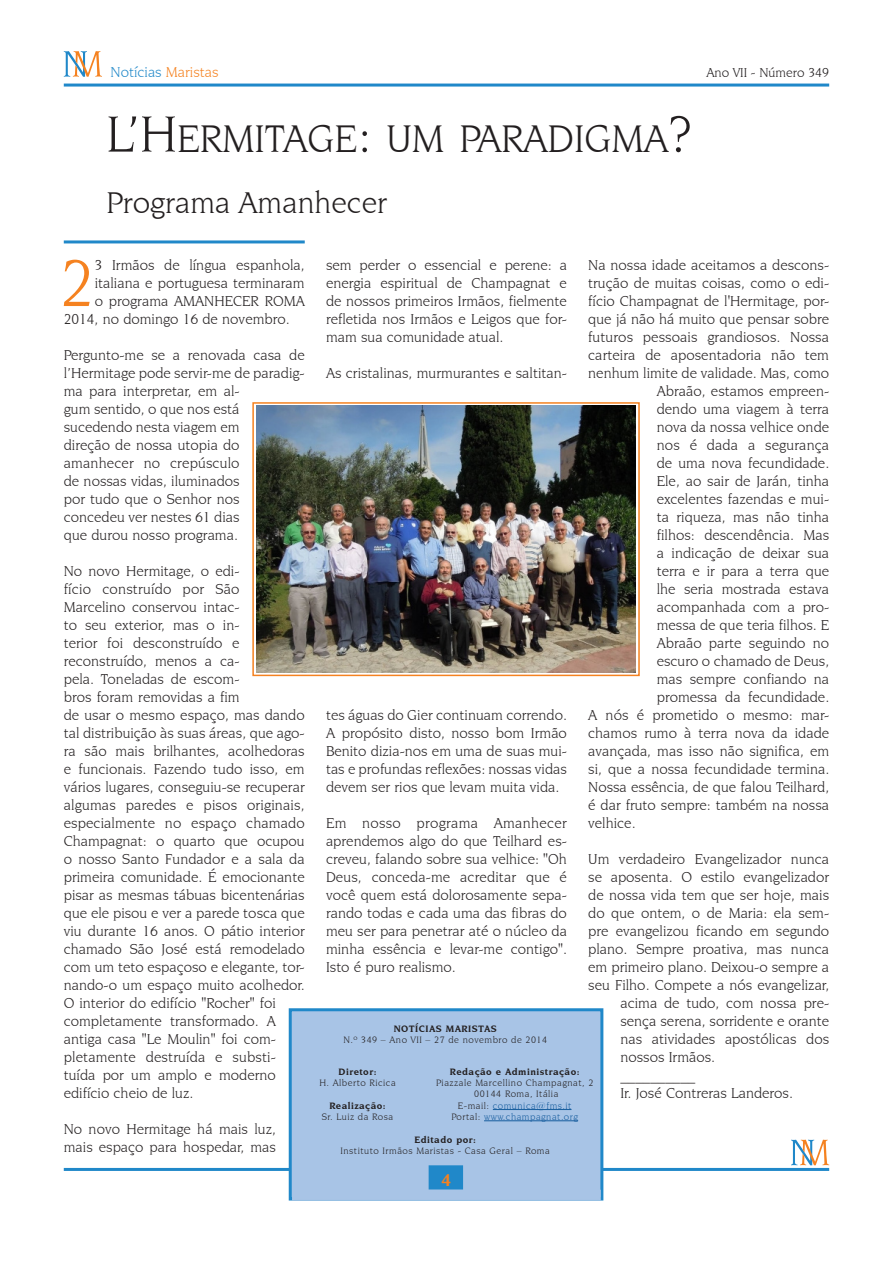
<style>
.page{position:relative;width:893px;height:1263px;background:#fff}
.page>*{position:absolute;margin:0;border:0;box-sizing:border-box;transform-origin:0 0}
.paragrafo4ComMaiuscu{font:70.2px "Novarese IT Cby BT";color:#f58220}
.Titolo{font:40.5px "Novarese IT Cby BT";color:#231f20}
.Sottotitolo{font:31.5px "Novarese IT Cby BT";color:#231f20}
.Normale{font:700 18px "Novarese IT Cby BT";color:#f58220}
.paragrafo4{font:15px/18px "Novarese IT Cby BT";color:#231f20}
.paragrafoSemDopo{font:15px "Novarese IT Cby BT";color:#231f20}
.paragrafo4ComMaiuscu-2{font:15px "Novarese IT Cby BT";color:#231f20}
.Normale-2{font:15px "Novarese IT Cby BT";color:#2088c9}
.Normale-3{font:13.5px "Novarese IT Cby BT";color:#231f20}
.Normale-4{font:9.75px "Novarese IT Cby BT";letter-spacing:.05em;color:#231f20}
.Normale-5{font:700 9.75px "Novarese IT Cby BT";letter-spacing:.05em;color:#231f20}
.Normale-6{font:9.75px "Novarese IT Cby BT";letter-spacing:.05em;color:#175d9e}
.s1{color:#f58220}
.s2{font-size:54px}
.s3{color:#231f20}
</style>
<div class="page">
<hr style="left:64px;top:84px;width:765px;height:3px;background:#2088c9">
<svg style="left:64px;top:51px;width:38px;height:26px"></svg>
<svg style="left:791px;top:1140px;width:38px;height:25px"></svg>
<hr style="left:64px;top:240px;width:241px;height:3px;background:#2088c9">
<hr style="left:64px;top:1168px;width:765px;height:3px;background:#2088c9">
<div style="left:289px;top:1008px;width:314px;height:192px;background:#a8c4e6;border:3px solid #2088c9"></div>
<div style="left:429px;top:1165px;width:34px;height:25px;background:#2088c9;border:3px solid #2088c9"></div>
<div style="left:292px;top:1190px;width:309px;height:10px;background:#a8c4e6"></div>
<hr style="left:493px;top:1109px;width:78px;height:1px;background:#175d9e">
<hr style="left:484px;top:1120px;width:94px;height:1px;background:#175d9e">
<img style="left:256px;top:406px;width:380px;height:266px">
<div style="left:252px;top:402px;width:388px;height:274px;border:2px solid #f58220"></div>
<p class="Normale-2" style="left:111px;top:63px;width:110px">Notícias <span class="s1">Maristas</span></p>
<p class="Normale-3" style="left:706px;top:64px;width:124px">Ano VII - Número 349</p>
<p class="Titolo" style="left:106px;top:114px;width:586px"><span class="s2">L’H</span>ERMITAGE<span class="s2">:</span> UM PARADIGMA<span class="s2">?</span></p>
<p class="Sottotitolo" style="left:106px;top:184px;width:282px">Programa Amanhecer</p>
<p class="paragrafo4ComMaiuscu" style="left:59px;top:241px;width:38px">2</p>
<p class="paragrafo4ComMaiuscu-2" style="left:95px;top:256px;width:211px">3 Irmãos de língua espanhola,</p>
<p class="paragrafo4ComMaiuscu-2" style="left:95px;top:274px;width:212px">italiana e portuguesa terminaram</p>
<p class="paragrafo4ComMaiuscu-2" style="left:95px;top:292px;width:212px">o programa AMANHECER ROMA</p>
<p class="paragrafo4ComMaiuscu-2" style="left:64px;top:310px;width:227px">2014, no domingo 16 de novembro.</p>
<p class="paragrafo4" style="left:64px;top:346px;width:242px">Pergunto-me se a renovada casa de l’Hermitage pode servir-me de paradig&shy;ma para interpretar, em al-<br>gum sentido, o que nos está sucedendo nesta viagem em<br>direção de nossa utopia do amanhecer no crepúsculo<br>de nossas vidas, iluminados<br>por tudo que o Senhor nos<br>concedeu ver nestes 61 dias<br>que durou nosso programa.</p>
<p class="paragrafo4" style="left:64px;top:562px;width:242px">No novo Hermitage, o edi-<br>fício construído por São<br>Marcelino conservou intac-<br>to seu exterior, mas o in-<br>terior foi desconstruído e reconstruído, menos a ca-<br>pela. Toneladas de escom-<br>bros foram removidas a fim<br>de usar o mesmo espaço, mas dando tal distribuição às suas áreas, que ago&shy;ra são mais brilhantes, acolhedoras e funcionais. Fazendo tudo isso, em vários lugares, conseguiu-se recuperar algumas paredes e pisos originais, especialmente no espaço chamado<br>Champagnat: o quarto que ocupou o nosso Santo Fundador e a sala da primeira comunidade. É emocionante pisar as mesmas tábuas bicentenárias que ele pisou e ver a parede tosca que viu durante 16 anos. O pátio interior chamado São José está remodelado com um teto espaçoso e elegante, tor&shy;nando-o um espaço muito acolhedor.<br>O interior do edifício "Rocher" foi completamente transformado. A antiga casa "Le Moulin" foi com&shy;pletamente destruída e substi&shy;tuída por um amplo e moderno edifício cheio de luz.</p>
<p class="paragrafo4" style="left:64px;top:1120px;width:214px">No novo Hermitage há mais luz, mais espaço para hospedar, mas</p>
<p class="paragrafo4" style="left:326px;top:256px;width:242px;text-align:justify">sem perder o essencial e perene: a energia espiritual de Champagnat e de nossos primeiros Irmãos, fielmente refletida nos Irmãos e Leigos que for&shy;mam sua comunidade atual.</p>
<p class="paragrafo4" style="left:326px;top:364px;width:242px">As cristalinas, murmurantes e saltitan-</p>
<p class="paragrafo4" style="left:588px;top:256px;width:242px">Na nossa idade aceitamos a descons-</p>
<p class="paragrafo4" style="left:588px;top:274px;width:242px">trução de muitas coisas, como o edi-</p>
<p class="paragrafo4" style="left:588px;top:292px;width:242px">fício Champagnat de l'Hermitage, por-</p>
<p class="paragrafo4" style="left:588px;top:310px;width:242px">que já não há muito que pensar sobre</p>
<p class="paragrafo4" style="left:588px;top:328px;width:242px">futuros pessoais grandiosos. Nossa</p>
<p class="paragrafo4" style="left:588px;top:346px;width:242px">carteira de aposentadoria não tem</p>
<p class="paragrafo4" style="left:588px;top:364px;width:242px">nenhum limite de validade. Mas, como</p>
<p class="paragrafo4" style="left:657px;top:382px;width:174px">Abraão, estamos empreen-</p>
<p class="paragrafo4" style="left:657px;top:400px;width:174px">dendo uma viagem à terra</p>
<p class="paragrafo4" style="left:657px;top:418px;width:174px">nova da nossa velhice onde</p>
<p class="paragrafo4" style="left:657px;top:436px;width:174px">nos é dada a segurança</p>
<p class="paragrafo4" style="left:657px;top:454px;width:174px">de uma nova fecundidade.</p>
<p class="paragrafo4" style="left:657px;top:472px;width:174px">Ele, ao sair de Jarán, tinha</p>
<p class="paragrafo4" style="left:657px;top:490px;width:174px">excelentes fazendas e mui-</p>
<p class="paragrafo4" style="left:657px;top:508px;width:174px">ta riqueza, mas não tinha</p>
<p class="paragrafo4" style="left:657px;top:526px;width:174px">filhos: descendência. Mas</p>
<p class="paragrafo4" style="left:657px;top:544px;width:174px">a indicação de deixar sua</p>
<p class="paragrafo4" style="left:657px;top:562px;width:174px">terra e ir para a terra que</p>
<p class="paragrafo4" style="left:657px;top:580px;width:174px">lhe seria mostrada estava</p>
<p class="paragrafo4" style="left:657px;top:598px;width:174px">acompanhada com a pro-</p>
<p class="paragrafo4" style="left:657px;top:616px;width:174px">messa de que teria filhos. E</p>
<p class="paragrafo4" style="left:657px;top:634px;width:174px">Abraão parte seguindo no</p>
<p class="paragrafo4" style="left:657px;top:652px;width:174px">escuro o chamado de Deus,</p>
<p class="paragrafo4" style="left:657px;top:670px;width:174px">mas sempre confiando na</p>
<p class="paragrafo4" style="left:657px;top:688px;width:174px">promessa da fecundidade.</p>
<p class="paragrafo4" style="left:588px;top:706px;width:242px">A nós é prometido o mesmo: mar-</p>
<p class="paragrafo4" style="left:588px;top:724px;width:242px">chamos rumo à terra nova da idade</p>
<p class="paragrafo4" style="left:588px;top:742px;width:242px">avançada, mas isso não significa, em</p>
<p class="paragrafo4" style="left:588px;top:760px;width:242px">si, que a nossa fecundidade termina.</p>
<p class="paragrafo4" style="left:588px;top:778px;width:242px">Nossa essência, de que falou Teilhard,</p>
<p class="paragrafo4" style="left:588px;top:796px;width:242px">é dar fruto sempre: também na nossa</p>
<p class="paragrafo4" style="left:588px;top:814px;width:49px">velhice.</p>
<p class="paragrafoSemDopo" style="left:588px;top:850px;width:242px">Um verdadeiro Evangelizador nunca</p>
<p class="paragrafoSemDopo" style="left:588px;top:868px;width:242px">se aposenta. O estilo evangelizador</p>
<p class="paragrafoSemDopo" style="left:588px;top:886px;width:242px">de nossa vida tem que ser hoje, mais</p>
<p class="paragrafoSemDopo" style="left:588px;top:904px;width:242px">do que ontem, o de Maria: ela sem-</p>
<p class="paragrafoSemDopo" style="left:588px;top:922px;width:242px">pre evangelizou ficando em segundo</p>
<p class="paragrafoSemDopo" style="left:588px;top:940px;width:242px">plano. Sempre proativa, mas nunca</p>
<p class="paragrafoSemDopo" style="left:588px;top:958px;width:242px">em primeiro plano. Deixou-o sempre a</p>
<p class="paragrafoSemDopo" style="left:588px;top:976px;width:242px">seu Filho. Compete a nós evangelizar,</p>
<p class="paragrafoSemDopo" style="left:620px;top:994px;width:210px">acima de tudo, com nossa pre-</p>
<p class="paragrafoSemDopo" style="left:620px;top:1012px;width:210px">sença serena, sorridente e orante</p>
<p class="paragrafoSemDopo" style="left:620px;top:1030px;width:210px">nas atividades apostólicas dos</p>
<p class="paragrafoSemDopo" style="left:620px;top:1048px;width:96px">nossos Irmãos.</p>
<p class="paragrafoSemDopo" style="left:620px;top:1066px;width:76px">__________</p>
<p class="paragrafoSemDopo" style="left:620px;top:1084px;width:174px">Ir. José Contreras Landeros.</p>
<p class="paragrafo4" style="left:326px;top:706px;width:242px;text-align:justify">tes águas do Gier continuam correndo.<br>A propósito disto, nosso bom Irmão Benito dizia-nos em uma de suas mui&shy;tas e profundas reflexões: nossas vidas devem ser rios que levam muita vida.</p>
<p class="paragrafo4" style="left:326px;top:814px;width:242px;text-align:justify">Em nosso programa Amanhecer aprendemos algo do que Teilhard es&shy;creveu, falando sobre sua velhice: "Oh Deus, conceda-me acreditar que é você quem está dolorosamente sepa&shy;rando todas e cada uma das fibras do meu ser para penetrar até o núcleo da minha essência e levar-me contigo".<br>Isto é puro realismo.</p>
<p class="Normale-5" style="left:394px;top:1023px;width:104px">NOTÍCIAS MARISTAS</p>
<p class="Normale-4" style="left:343px;top:1034px;width:205px">N.º 349 – Ano VII – 27 de novembro de 2014</p>
<p class="Normale-5" style="left:339px;top:1066px;width:39px">Diretor:</p>
<p class="Normale-4" style="left:319px;top:1077px;width:78px">H. Alberto Ricica</p>
<p class="Normale-5" style="left:329px;top:1099px;width:58px">Realização:</p>
<p class="Normale-4" style="left:322px;top:1111px;width:73px">Sr. Luiz da Rosa</p>
<p class="Normale-5" style="left:450px;top:1066px;width:131px">Redação e Administração:</p>
<p class="Normale-4" style="left:436px;top:1077px;width:159px">Piazzale Marcellino Champagnat, 2</p>
<p class="Normale-4" style="left:474px;top:1088px;width:86px">00144 Roma, Itália</p>
<p class="Normale-6" style="left:458px;top:1100px;width:115px"><span class="s3">E-mail:</span> comunica@fms.it</p>
<p class="Normale-6" style="left:451px;top:1111px;width:128px"><span class="s3">Portal:</span> www.champagnat.org</p>
<p class="Normale-5" style="left:414px;top:1133px;width:63px">Editado por:</p>
<p class="Normale-4" style="left:341px;top:1145px;width:211px">Instituto Irmãos Maristas - Casa Geral – Roma</p>
<p class="Normale" style="left:441px;top:1169px;width:12px">4</p>
</div>
